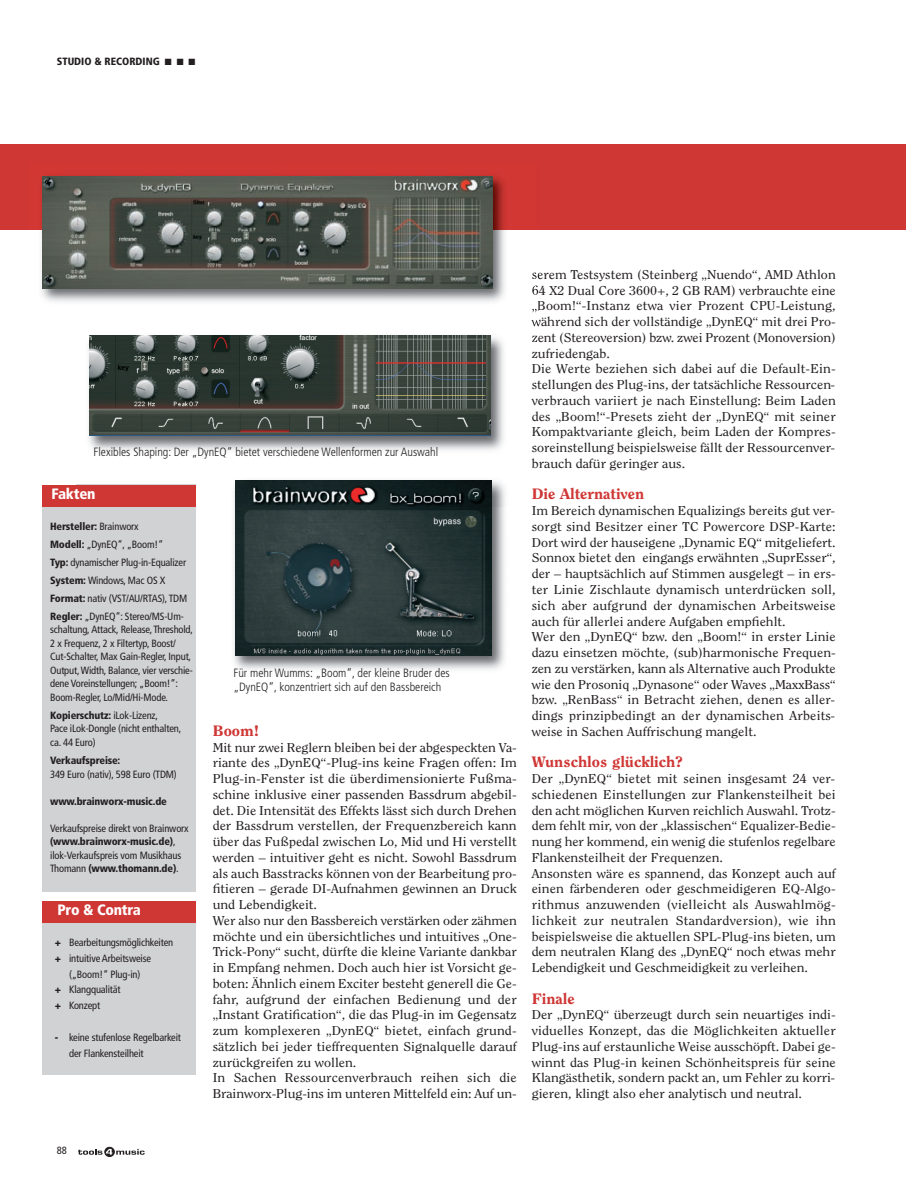
<style>
.page{position:relative;width:906px;height:1191px;background:#fff}
.page>*{position:absolute;margin:0;border:0;box-sizing:border-box;transform-origin:0 0}
.t1{font:800 15px "Clearface Std";color:#cf3735;scale:1.1 1}
.t2{font:900 condensed 15px "Frutiger LT Std";letter-spacing:-.015em;color:#fff}
.t3{font:12.75px/15.8px "Clearface Std";color:#231f20;scale:1.1 1}
.t4{font:300 condensed 12px/14.4px "Frutiger LT Std";color:#231f20}
.t5{font:condensed 10.5px/13.5px "Frutiger LT Std";letter-spacing:-.015em;color:#231f20}
.t6{font:900 condensed 10.5px "Frutiger LT Std";letter-spacing:-.015em;color:#231f20}
.s1{font-weight:900}
</style>
<div class="page">
<div style="left:105px;top:1147px;width:9px;height:9px;border:1px solid #231f20;border-radius:50%"></div>
<svg style="left:78px;top:1148px;width:67px;height:6px"></svg>
<div style="left:43px;top:485px;width:153px;height:406px;background:#d1d2d4"></div>
<div style="left:43px;top:901px;width:153px;height:173px;background:#d1d2d4"></div>
<div style="left:43px;top:901px;width:153px;height:21px;background:#cf3735"></div>
<div style="left:0;top:145px;width:906px;height:85px;background:#cf3735"></div>
<img style="left:41px;top:176px;width:497px;height:151px">
<svg style="left:532px;top:272px;width:6px;height:7px"></svg>
<svg style="left:532px;top:285px;width:6px;height:10px"></svg>
<svg style="left:532px;top:301px;width:6px;height:11px"></svg>
<svg style="left:531px;top:319px;width:7px;height:7px"></svg>
<svg style="left:532px;top:335px;width:6px;height:7px"></svg>
<img style="left:43px;top:176px;width:449px;height:112px">
<img style="left:76px;top:323px;width:454px;height:162px">
<img style="left:90px;top:336px;width:401px;height:99px">
<img style="left:222px;top:470px;width:306px;height:200px">
<img style="left:235px;top:480px;width:257px;height:175px">
<div style="left:43px;top:485px;width:153px;height:21px;background:#cf3735"></div>
<p class="t6" style="left:57px;top:57px;width:140px">STUDIO &amp; RECORDING ■ ■ ■</p>
<p class="t4" style="left:94px;top:446px;width:346px">Flexibles Shaping: Der „DynEQ“ bietet verschiedene Wellenformen zur Auswahl</p>
<p class="t2" style="left:52px;top:488px;width:46px">Fakten</p>
<p class="t5" style="left:50px;top:518px;width:139px;line-height:18px"><span class="s1">Hersteller:</span> Brainworx<br><span class="s1">Modell:</span> „DynEQ“, „Boom!“<br><span class="s1">Typ:</span> dynamischer Plug-in-Equalizer<br><span class="s1">System:</span> Windows, Mac OS X<br><span class="s1">Format:</span> nativ (VST/AU/RTAS), TDM<br><span class="s1">Regler:</span> „DynEQ“: Stereo/MS-Um-</p>
<p class="t5" style="left:50px;top:624px;width:144px">schaltung, Attack, Release, Threshold, 2 x Frequenz, 2 x Filtertyp, Boost/ Cut-Schalter, Max Gain-Regler, Input, Output, Width, Balance, vier verschie&shy;dene Voreinstellungen; „Boom!”:<br>Boom-Regler, Lo/Mid/Hi-Mode.</p>
<p class="t5" style="left:50px;top:709px;width:133px"><span class="s1">Kopierschutz:</span> iLok-Lizenz,<br>Pace iLok-Dongle (nicht enthalten, ca. 44 Euro)</p>
<p class="t6" style="left:50px;top:756px;width:72px">Verkaufspreise:</p>
<p class="t5" style="left:50px;top:768px;width:128px">349 Euro (nativ), 598 Euro (TDM)</p>
<p class="t6" style="left:50px;top:796px;width:118px">www.brainworx-music.de</p>
<p class="t5" style="left:50px;top:822px;width:140px">Verkaufspreise direkt von Brainworx <span class="s1">(www.brainworx-music.de)</span>, ilok-Verkaufspreis vom Musikhaus<br>Thomann <span class="s1">(www.thomann.de)</span>.</p>
<p class="t2" style="left:58px;top:904px;width:85px">Pro &amp; Contra</p>
<p class="t5" style="left:55px;top:936px;width:120px"><span class="s1">+</span> Bearbeitungsmöglichkeiten</p>
<p class="t5" style="left:55px;top:952px;width:98px"><span class="s1">+</span> intuitive Arbeitsweise</p>
<p class="t5" style="left:69px;top:968px;width:73px">(„Boom!“ Plug-in)</p>
<p class="t5" style="left:55px;top:983px;width:68px"><span class="s1">+</span> Klangqualität</p>
<p class="t5" style="left:55px;top:999px;width:47px"><span class="s1">+</span> Konzept</p>
<p class="t5" style="left:69px;top:1030px;width:113px;line-height:15.8px;text-indent:-14px"><span class="s1">-</span> keine stufenlose Regelbarkeit der Flankensteilheit</p>
<p class="t4" style="left:233px;top:666px;width:218px">Für mehr Wumms: „Boom“, der kleine Bruder des „DynEQ“, konzentriert sich auf den Bassbereich</p>
<p class="t1" style="left:213px;top:722px;width:44px">Boom!</p>
<p class="t3" style="left:213px;top:740px;width:278px">Mit nur zwei Reglern bleiben bei der abgespeckten Va&shy;riante des „DynEQ“-Plug-ins keine Fragen offen: Im Plug-in-Fenster ist die überdimensionierte Fußma&shy;schine inklusive einer passenden Bassdrum abgebil&shy;det. Die Intensität des Effekts lässt sich durch Drehen der Bassdrum verstellen, der Frequenzbereich kann über das Fußpedal zwischen Lo, Mid und Hi verstellt werden – intuitiver geht es nicht. Sowohl Bassdrum als auch Basstracks können von der Bearbeitung pro&shy;fitieren – gerade DI-Aufnahmen gewinnen an Druck und Lebendigkeit.<br>Wer also nur den Bassbereich verstärken oder zähmen möchte und ein übersichtliches und intuitives „One-Trick-Pony“ sucht, dürfte die kleine Variante dankbar in Empfang nehmen. Doch auch hier ist Vorsicht ge&shy;boten: Ähnlich einem Exciter besteht generell die Ge&shy;fahr, aufgrund der einfachen Bedienung und der „Instant Gratification“, die das Plug-in im Gegensatz zum komplexeren „DynEQ“ bietet, einfach grund&shy;sätzlich bei jeder tieffrequenten Signalquelle darauf zurückgreifen zu wollen.<br>In Sachen Ressourcenverbrauch reihen sich die Brainworx-Plug-ins im unteren Mittelfeld ein: Auf un-</p>
<p class="t3" style="left:531px;top:267px;width:278px">serem Testsystem (Steinberg „Nuendo“, AMD Athlon 64 X2 Dual Core 3600+, 2 GB RAM) verbrauchte eine „Boom!“-Instanz etwa vier Prozent CPU-Leistung, während sich der vollständige „DynEQ“ mit drei Pro&shy;zent (Stereoversion) bzw. zwei Prozent (Monoversion) zufriedengab.<br>Die Werte beziehen sich dabei auf die Default-Ein&shy;stellungen des Plug-ins, der tatsächliche Ressourcen&shy;verbrauch variiert je nach Einstellung: Beim Laden des „Boom!“-Presets zieht der „DynEQ“ mit seiner Kompaktvariante gleich, beim Laden der Kompres&shy;soreinstellung beispielsweise fällt der Ressourcenver&shy;brauch dafür geringer aus.</p>
<p class="t1" style="left:531px;top:485px;width:104px">Die Alternativen</p>
<p class="t3" style="left:531px;top:504px;width:278px">Im Bereich dynamischen Equalizings bereits gut ver&shy;sorgt sind Besitzer einer TC Powercore DSP-Karte:<br>Dort wird der hauseigene „Dynamic EQ“ mitgeliefert.<br>Sonnox bietet den eingangs erwähnten „SuprEsser“, der – hauptsächlich auf Stimmen ausgelegt – in ers&shy;ter Linie Zischlaute dynamisch unterdrücken soll, sich aber aufgrund der dynamischen Arbeitsweise auch für allerlei andere Aufgaben empfiehlt.<br>Wer den „DynEQ“ bzw. den „Boom!“ in erster Linie dazu einsetzen möchte, (sub)harmonische Frequen&shy;zen zu verstärken, kann als Alternative auch Produkte wie den Prosoniq „Dynasone“ oder Waves „MaxxBass“ bzw. „RenBass“ in Betracht ziehen, denen es aller&shy;dings prinzipbedingt an der dynamischen Arbeits&shy;weise in Sachen Auffrischung mangelt.</p>
<p class="t1" style="left:531px;top:753px;width:139px">Wunschlos glücklich?</p>
<p class="t3" style="left:531px;top:771px;width:278px">Der „DynEQ“ bietet mit seinen insgesamt 24 ver&shy;schiedenen Einstellungen zur Flankensteilheit bei den acht möglichen Kurven reichlich Auswahl. Trotz&shy;dem fehlt mir, von der „klassischen“ Equalizer-Bedie&shy;nung her kommend, ein wenig die stufenlos regelbare Flankensteilheit der Frequenzen.<br>Ansonsten wäre es spannend, das Konzept auch auf einen färbenderen oder geschmeidigeren EQ-Algo&shy;rithmus anzuwenden (vielleicht als Auswahlmög&shy;lichkeit zur neutralen Standardversion), wie ihn beispielsweise die aktuellen SPL-Plug-ins bieten, um dem neutralen Klang des „DynEQ“ noch etwas mehr Lebendigkeit und Geschmeidigkeit zu verleihen.</p>
<p class="t1" style="left:531px;top:989px;width:41px">Finale</p>
<p class="t3" style="left:531px;top:1008px;width:278px;text-align:justify">Der „DynEQ“ überzeugt durch sein neuartiges indi&shy;viduelles Konzept, das die Möglichkeiten aktueller Plug-ins auf erstaunliche Weise ausschöpft. Dabei ge&shy;winnt das Plug-in keinen Schönheitspreis für seine Klangästhetik, sondern packt an, um Fehler zu korri&shy;gieren, klingt also eher analytisch und neutral.</p>
<p class="t5" style="left:57px;top:1145px;width:12px">88</p>
</div>
